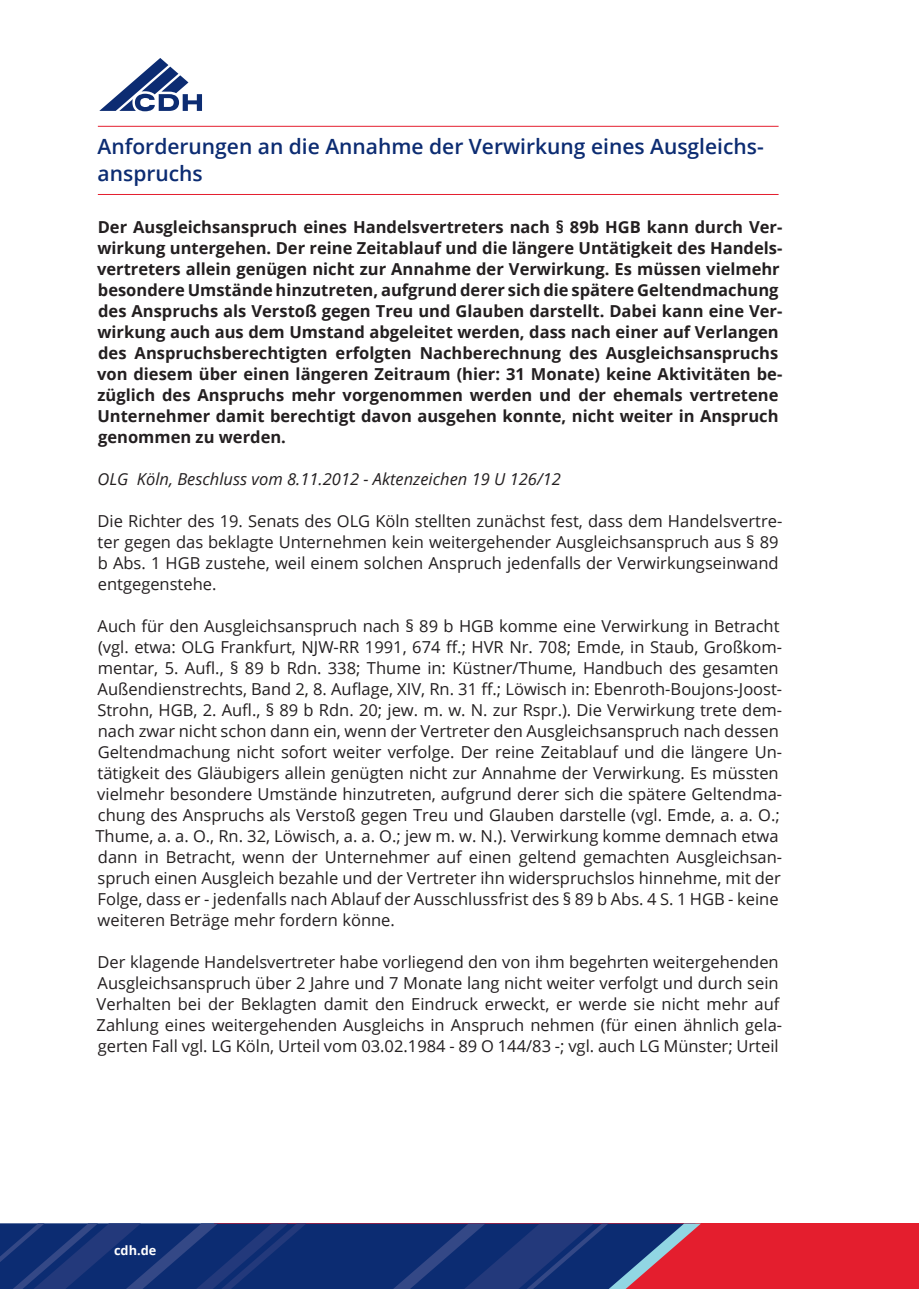
<style>
.page{position:relative;width:919px;height:1289px;background:#fff}
.page>*{position:absolute;margin:0;border:0;box-sizing:border-box;transform-origin:0 0}
.t1{font:600 21px/27px "Open Sans";color:#0c2c72}
.t2{font:16.5px/21px "Open Sans";color:#231f20}
.t3{font:700 16.5px/21px "Open Sans";color:#231f20}
.t4{font:italic 16.5px "Open Sans";color:#231f20}
.t5{font:700 12.75px "Open Sans";color:#fff}
</style>
<div class="page">
<div style="left:215px;top:1223px;width:703px;height:65px;background:#e41e2e"></div>
<svg style="left:0;top:1223px;width:701px;height:65px;background:#223373"></svg>
<hr style="left:98px;top:126px;width:680px;height:1px;background:#e41e2e">
<hr style="left:98px;top:194px;width:680px;height:1px;background:#e41e2e">
<svg style="left:99px;top:58px;width:103px;height:53px"></svg>
<p class="t1" style="left:98px;top:133px;width:667px">Anforderungen an die Annahme der Verwirkung eines Ausgleichs&shy;anspruchs</p>
<p class="t3" style="left:97px;top:216px;width:686px">Der Ausgleichsanspruch eines Handelsvertreters nach § 89b HGB kann durch Ver&shy;wirkung untergehen. Der reine Zeitablauf und die längere Untätigkeit des Handels&shy;vertreters allein genügen nicht zur Annahme der Verwirkung. Es müssen vielmehr besondere Umstände hinzutreten, aufgrund derer sich die spätere Geltendmachung des Anspruchs als Verstoß gegen Treu und Glauben darstellt. Dabei kann eine Ver&shy;wirkung auch aus dem Umstand abgeleitet werden, dass nach einer auf Verlangen des Anspruchsberechtigten erfolgten Nachberechnung des Ausgleichsanspruchs von diesem über einen längeren Zeitraum (hier: 31 Monate) keine Aktivitäten be&shy;züglich des Anspruchs mehr vorgenommen werden und der ehemals vertretene Unternehmer damit berechtigt davon ausgehen konnte, nicht weiter in Anspruch genommen zu werden.</p>
<p class="t4" style="left:97px;top:468px;width:465px">OLG Köln, Beschluss vom 8.11.2012 - Aktenzeichen 19 U 126/12</p>
<p class="t2" style="left:98px;top:510px;width:686px">Die Richter des 19. Senats des OLG Köln stellten zunächst fest, dass dem Handelsvertre&shy;ter gegen das beklagte Unternehmen kein weitergehender Ausgleichsanspruch aus § 89 b Abs. 1 HGB zustehe, weil einem solchen Anspruch jedenfalls der Verwirkungseinwand entgegenstehe.</p>
<p class="t2" style="left:95px;top:615px;width:688px">Auch für den Ausgleichsanspruch nach § 89 b HGB komme eine Verwirkung in Betracht (vgl. etwa: OLG Frankfurt, NJW-RR 1991, 674 ff.; HVR Nr. 708; Emde, in Staub, Großkom&shy;mentar, 5. Aufl., § 89 b Rdn. 338; Thume in: Küstner/Thume, Handbuch des gesamten Außendienstrechts, Band 2, 8. Auflage, XIV, Rn. 31 ff.; Löwisch in: Ebenroth-Boujons-Joost-Strohn, HGB, 2. Aufl., § 89 b Rdn. 20; jew. m. w. N. zur Rspr.). Die Verwirkung trete dem&shy;nach zwar nicht schon dann ein, wenn der Vertreter den Ausgleichsanspruch nach dessen Geltendmachung nicht sofort weiter verfolge. Der reine Zeitablauf und die längere Un&shy;tätigkeit des Gläubigers allein genügten nicht zur Annahme der Verwirkung. Es müssten vielmehr besondere Umstände hinzutreten, aufgrund derer sich die spätere Geltendma&shy;chung des Anspruchs als Verstoß gegen Treu und Glauben darstelle (vgl. Emde, a. a. O.; Thume, a. a. O., Rn. 32, Löwisch, a. a. O.; jew m. w. N.). Verwirkung komme demnach etwa dann in Betracht, wenn der Unternehmer auf einen geltend gemachten Ausgleichsan&shy;spruch einen Ausgleich bezahle und der Vertreter ihn widerspruchslos hinnehme, mit der Folge, dass er - jedenfalls nach Ablauf der Ausschlussfrist des § 89 b Abs. 4 S. 1 HGB - keine weiteren Beträge mehr fordern könne.</p>
<p class="t2" style="left:97px;top:951px;width:687px">Der klagende Handelsvertreter habe vorliegend den von ihm begehrten weitergehenden Ausgleichsanspruch über 2 Jahre und 7 Monate lang nicht weiter verfolgt und durch sein Verhalten bei der Beklagten damit den Eindruck erweckt, er werde sie nicht mehr auf Zahlung eines weitergehenden Ausgleichs in Anspruch nehmen (für einen ähnlich gela&shy;gerten Fall vgl. LG Köln, Urteil vom 03.02.1984 - 89 O 144/83 -; vgl. auch LG Münster; Urteil</p>
<p class="t5" style="left:114px;top:1241px;width:44px">cdh.de</p>
</div>
